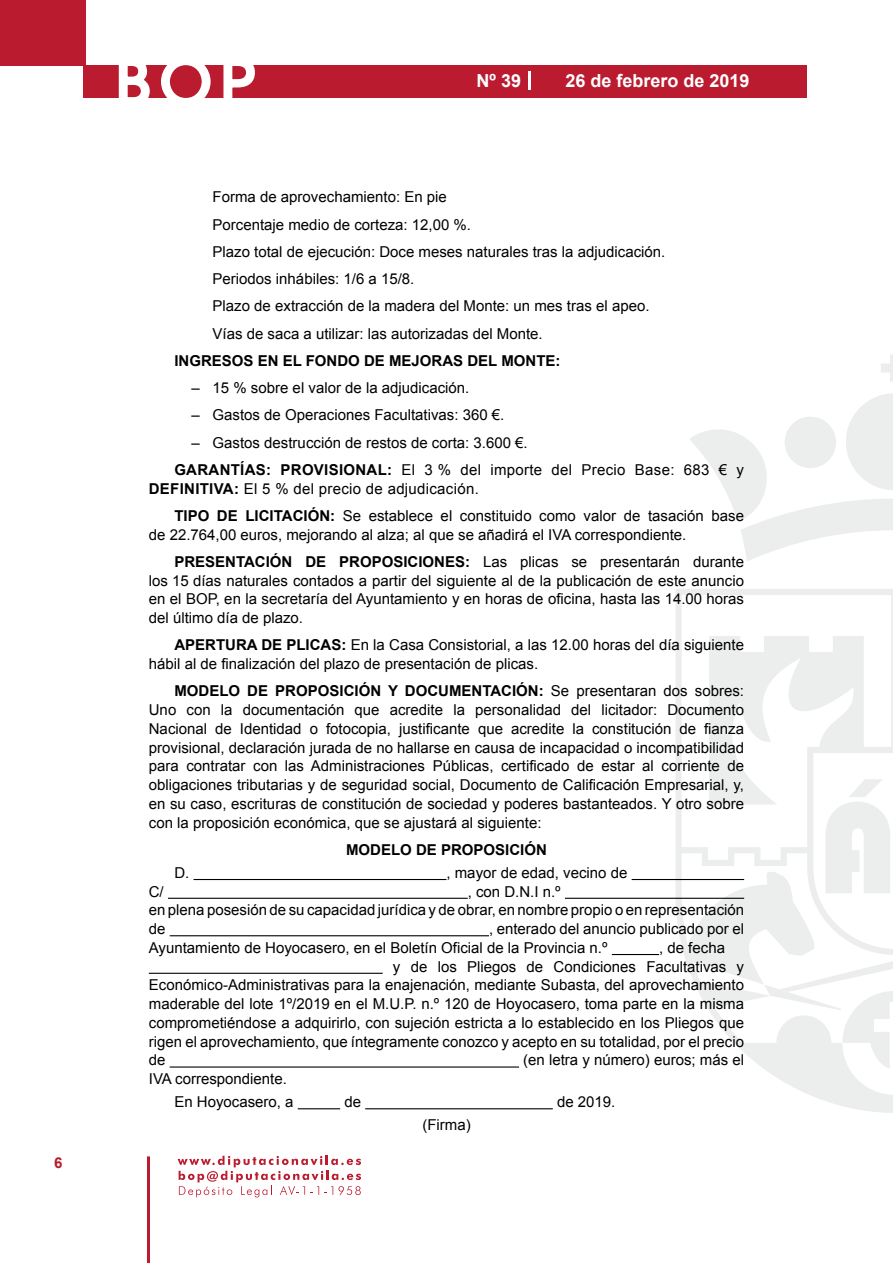
<style>
.page{position:relative;width:893px;height:1263px;background:#fff}
.page>*{position:absolute;margin:0;border:0;box-sizing:border-box;transform-origin:0 0}
.t1{font:500 61.5px "Avant Garde";color:#fff}
.t2{font:700 18px "Arial";color:#fff}
.t3{font:15px/18.8px "Arial";color:#000}
.t4{font:700 15px "Arial";color:#000}
.t5{font:700 15px "Arial";color:#ba1b2f}
.s1{font-weight:700}
</style>
<div class="page">
<svg style="left:178px;top:1156px;width:183px;height:41px"></svg>
<hr style="left:147px;top:1156px;width:3px;height:107px;background:#ba1b2f">
<div style="left:0;top:0;width:85px;height:66px;background:#ba1b2f"></div>
<div style="left:84px;top:65px;width:723px;height:33px;background:#ba1b2f"></div>
<svg style="left:118px;top:65px;width:32px;height:33px"></svg>
<svg style="left:161px;top:65px;width:50px;height:33px"></svg>
<svg style="left:223px;top:65px;width:32px;height:33px"></svg>
<svg style="left:529px;top:71px;width:2px;height:19px"></svg>
<svg style="left:881px;top:355px;width:12px;height:27px"></svg>
<svg style="left:690px;top:393px;width:203px;height:168px"></svg>
<svg style="left:675px;top:589px;width:218px;height:524px"></svg>
<svg style="left:764px;top:984px;width:129px;height:86px"></svg>
<svg style="left:825px;top:779px;width:66px;height:114px"></svg>
<hr style="left:193px;top:879px;width:253px;height:1px;background:#000">
<hr style="left:632px;top:879px;width:112px;height:1px;background:#000">
<hr style="left:168px;top:898px;width:300px;height:1px;background:#000">
<hr style="left:565px;top:898px;width:179px;height:1px;background:#000">
<hr style="left:170px;top:935px;width:319px;height:1px;background:#000">
<hr style="left:612px;top:954px;width:47px;height:1px;background:#000">
<hr style="left:149px;top:973px;width:234px;height:1px;background:#000">
<hr style="left:170px;top:1066px;width:349px;height:1px;background:#000">
<hr style="left:298px;top:1108px;width:42px;height:1px;background:#000">
<hr style="left:365px;top:1108px;width:188px;height:1px;background:#000">
<p class="t5" style="left:54px;top:1153px;width:10px">6</p>
<h1 class="t1" style="left:115px;top:44px;width:141px">BOP</h1>
<p class="t2" style="left:477px;top:69px;width:46px">Nº 39</p>
<p class="t2" style="left:565px;top:69px;width:186px">26 de febrero de 2019</p>
<p class="t3" style="left:213px;top:184px;width:454px;line-height:27.3px">Forma de aprovechamiento: En pie<br>Porcentaje medio de corteza: 12,00 %.<br>Plazo total de ejecución: Doce meses naturales tras la adjudicación.<br>Periodos inhábiles: 1/6 a 15/8.<br>Plazo de extracción de la madera del Monte: un mes tras el apeo.<br>Vías de saca a utilizar: las autorizadas del Monte.</p>
<p class="t4" style="left:174px;top:351px;width:388px">INGRESOS EN EL FONDO DE MEJORAS DEL MONTE:</p>
<p class="t3" style="left:191px;top:379px;width:280px">– 15 % sobre el valor de la adjudicación.</p>
<p class="t3" style="left:191px;top:406px;width:315px">– Gastos de Operaciones Facultativas: 360 €.</p>
<p class="t3" style="left:174px;top:429px;width:571px;line-height:27.3px;text-indent:17px">– Gastos destrucción de restos de corta: 3.600 €.<br><span class="s1">GARANTÍAS: PROVISIONAL:</span> El 3 % del importe del Precio Base: 683 € y</p>
<p class="t3" style="left:174px;top:475px;width:571px;line-height:27.3px;text-indent:-26px"><span class="s1">DEFINITIVA:</span> El 5 % del precio de adjudicación.<br><span class="s1">TIPO DE LICITACIÓN:</span> Se establece el constituido como valor de tasación base</p>
<p class="t3" style="left:174px;top:521px;width:571px;line-height:27.3px;text-indent:-26px">de 22.764,00 euros, mejorando al alza; al que se añadirá el IVA correspondiente.<br><span class="s1">PRESENTACIÓN DE PROPOSICIONES:</span> Las plicas se presentarán durante</p>
<p class="t3" style="left:149px;top:571px;width:597px;text-align:justify">los 15 días naturales contados a partir del siguiente al de la publicación de este anuncio en el BOP, en la secretaría del Ayuntamiento y en horas de oficina, hasta las 14.00 horas del último día de plazo.</p>
<p class="t3" style="left:149px;top:636px;width:597px;text-indent:26px"><span class="s1">APERTURA DE PLICAS:</span> En la Casa Consistorial, a las 12.00 horas del día siguiente hábil al de finalización del plazo de presentación de plicas.</p>
<p class="t3" style="left:149px;top:682px;width:597px;text-align:justify;text-indent:26px"><span class="s1">MODELO DE PROPOSICIÓN Y DOCUMENTACIÓN:</span> Se presentaran dos sobres:<br>Uno con la documentación que acredite la personalidad del licitador: Documento Nacional de Identidad o fotocopia, justificante que acredite la constitución de fianza provisional, declaración jurada de no hallarse en causa de incapacidad o incompatibilidad para contratar con las Administraciones Públicas, certificado de estar al corriente de obligaciones tributarias y de seguridad social, Documento de Calificación Empresarial, y, en su caso, escrituras de constitución de sociedad y poderes bastanteados. Y otro sobre con la proposición económica, que se ajustará al siguiente:</p>
<p class="t4" style="left:346px;top:840px;width:202px">MODELO DE PROPOSICIÓN</p>
<p class="t3" style="left:174px;top:863px;width:16px">D.</p>
<p class="t3" style="left:446px;top:863px;width:182px">, mayor de edad, vecino de</p>
<p class="t3" style="left:149px;top:882px;width:16px">C/</p>
<p class="t3" style="left:149px;top:882px;width:597px;text-indent:319px">, con D.N.I n.º<br>en plena posesión de su capacidad jurídica y de obrar, en nombre propio o en representación de</p>
<p class="t3" style="left:149px;top:920px;width:597px;text-indent:340px">, enterado del anuncio publicado por el<br>Ayuntamiento de Hoyocasero, en el Boletín Oficial de la Provincia n.º</p>
<p class="t3" style="left:659px;top:938px;width:67px">, de fecha</p>
<p class="t3" style="left:393px;top:957px;width:353px">y de los Pliegos de Condiciones Facultativas y</p>
<p class="t3" style="left:149px;top:976px;width:597px">Económico-Administrativas para la enajenación, mediante Subasta, del aprovechamiento</p>
<p class="t3" style="left:149px;top:995px;width:597px">maderable del lote 1º/2019 en el M.U.P. n.º 120 de Hoyocasero, toma parte en la misma</p>
<p class="t3" style="left:149px;top:1013px;width:597px">comprometiéndose a adquirirlo, con sujeción estricta a lo establecido en los Pliegos que</p>
<p class="t3" style="left:149px;top:1032px;width:597px">rigen el aprovechamiento, que íntegramente conozco y acepto en su totalidad, por el precio</p>
<p class="t3" style="left:149px;top:1051px;width:18px">de</p>
<p class="t3" style="left:523px;top:1051px;width:222px">(en letra y número) euros; más el</p>
<p class="t3" style="left:174px;top:1067px;width:121px;line-height:23px;text-indent:-26px">IVA correspondiente.<br>En Hoyocasero, a</p>
<p class="t3" style="left:344px;top:1093px;width:18px">de</p>
<p class="t3" style="left:557px;top:1093px;width:60px">de 2019.</p>
<p class="t3" style="left:422px;top:1116px;width:50px">(Firma)</p>
</div>
